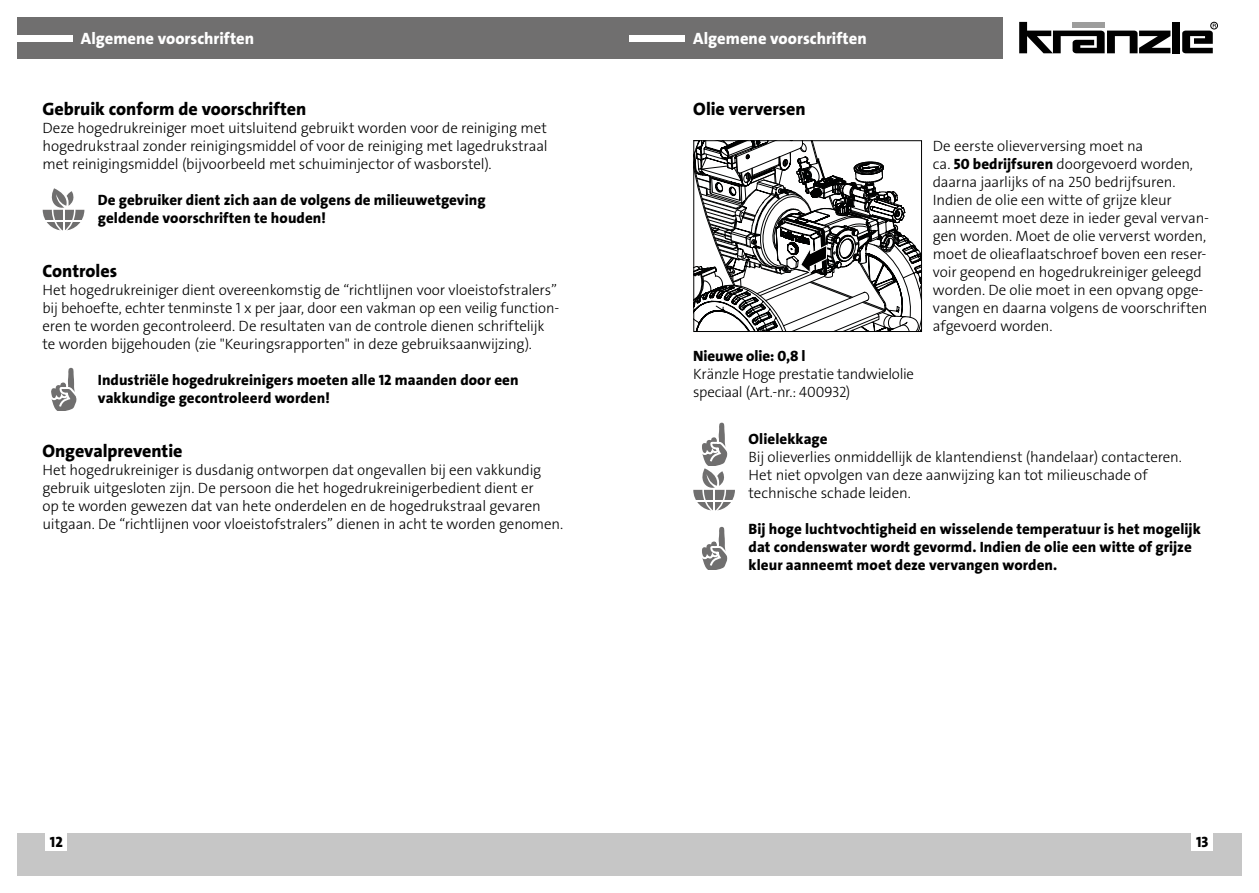
<style>
.page{position:relative;width:1259px;height:893px;background:#fff}
.page>*{position:absolute;margin:0;border:0;box-sizing:border-box;transform-origin:0 0}
.t1{font:18px "The Sans LP8 Ex Bld";letter-spacing:-.005em;color:#000}
.t2{font:16.5px "The Sans LP8 Ex Bld";color:#fff}
.t3{font:15px/18px "The Sans LP3 Lig";letter-spacing:-.01em;color:#000}
.t4{font:15px/18px "The Sans LP8 Ex Bld";letter-spacing:.005em;color:#000}
.s1{font-family:"The Sans LP8 Ex Bld"}
</style>
<div class="page">
<div style="left:629px;top:833px;width:613px;height:43px;background:#c6c6c6"></div>
<div style="left:17px;top:833px;width:612px;height:43px;background:#c6c6c6"></div>
<div style="left:1191px;top:833px;width:22px;height:18px;background:#fff"></div>
<div style="left:46px;top:833px;width:21px;height:18px;background:#fff"></div>
<div style="left:17px;top:17px;width:985px;height:41px;background:#706f6f"></div>
<div style="left:17px;top:35px;width:55px;height:6px;background:#fff"></div>
<div style="left:629px;top:35px;width:56px;height:6px;background:#fff"></div>
<svg style="left:1019px;top:22px;width:151px;height:31px"></svg>
<div style="left:1172px;top:22px;width:7px;height:31px;background:#000"></div>
<div style="left:1210px;top:22px;width:7px;height:7px;border:1px solid #000;border-radius:50%"></div>
<svg style="left:1182px;top:24px;width:34px;height:29px"></svg>
<svg style="left:51px;top:368px;width:26px;height:42px"></svg>
<svg style="left:43px;top:188px;width:41px;height:43px"></svg>
<svg style="left:693px;top:423px;width:42px;height:88px"></svg>
<svg style="left:702px;top:527px;width:26px;height:42px"></svg>
<svg style="left:693px;top:58px;width:258px;height:274px"></svg>
<p class="t2" style="left:81px;top:28px;width:175px">Algemene voorschriften</p>
<p class="t2" style="left:693px;top:28px;width:175px">Algemene voorschriften</p>
<p class="t1" style="left:43px;top:98px;width:265px">Gebruik conform de voorschriften</p>
<p class="t3" style="left:43px;top:119px;width:507px;text-align:justify">Deze hogedrukreiniger moet uitsluitend gebruikt worden voor de reiniging met hogedrukstraal zonder reinigingsmiddel of voor de reiniging met lagedrukstraal met reinigingsmiddel (bijvoorbeeld met schuiminjector of wasborstel).</p>
<p class="t4" style="left:98px;top:191px;width:389px">De gebruiker dient zich aan de volgens de milieuwetgeving geldende voorschriften te houden!</p>
<p class="t1" style="left:43px;top:260px;width:76px">Controles</p>
<p class="t3" style="left:43px;top:281px;width:518px">Het hogedrukreiniger dient overeenkomstig de “richtlijnen voor vloeistofstralers” bij behoefte, echter tenminste 1 x per jaar, door een vakman op een veilig function&shy;eren te worden gecontroleerd. De resultaten van de controle dienen schriftelijk te worden bijgehouden (zie "Keuringsrapporten" in deze gebruiksaanwijzing).</p>
<p class="t4" style="left:98px;top:371px;width:422px">Industriële hogedrukreinigers moeten alle 12 maanden door een vakkundige gecontroleerd worden!</p>
<p class="t1" style="left:43px;top:440px;width:141px">Ongevalpreventie</p>
<p class="t3" style="left:43px;top:461px;width:522px">Het hogedrukreiniger is dusdanig ontworpen dat ongevallen bij een vakkundig gebruik uitgesloten zijn. De persoon die het hogedrukreinigerbedient dient er<br>op te worden gewezen dat van hete onderdelen en de hogedrukstraal gevaren uitgaan. De “richtlijnen voor vloeistofstralers” dienen in acht te worden genomen.</p>
<p class="t1" style="left:693px;top:98px;width:114px">Olie verversen</p>
<p class="t4" style="left:693px;top:347px;width:114px">Nieuwe olie: 0,8 l</p>
<p class="t3" style="left:693px;top:365px;width:222px">Kränzle Hoge prestatie tandwielolie speciaal (Art.-nr.: 400932)</p>
<p class="t3" style="left:933px;top:137px;width:278px">De eerste olieverversing moet na<br>ca. <span class="s1">50 bedrijfsuren</span> doorgevoerd worden, daarna jaarlijks of na 250 bedrijfsuren.<br>Indien de olie een witte of grijze kleur aanneemt moet deze in ieder geval vervan&shy;gen worden. Moet de olie ververst worden, moet de olieaflaatschroef boven een reser&shy;voir geopend en hogedrukreiniger geleegd worden. De olie moet in een opvang opge&shy;vangen en daarna volgens de voorschriften afgevoerd worden.</p>
<p class="t4" style="left:748px;top:430px;width:80px">Olielekkage</p>
<p class="t3" style="left:748px;top:448px;width:435px">Bij olieverlies onmiddellijk de klantendienst (handelaar) contacteren.<br>Het niet opvolgen van deze aanwijzing kan tot milieuschade of technische schade leiden.</p>
<p class="t4" style="left:748px;top:520px;width:454px">Bij hoge luchtvochtigheid en wisselende temperatuur is het mogelijk dat condenswater wordt gevormd. Indien de olie een witte of grijze kleur aanneemt moet deze vervangen worden.</p>
<p class="t4" style="left:50px;top:833px;width:14px">12</p>
<p class="t4" style="left:1196px;top:833px;width:14px">13</p>
</div>
